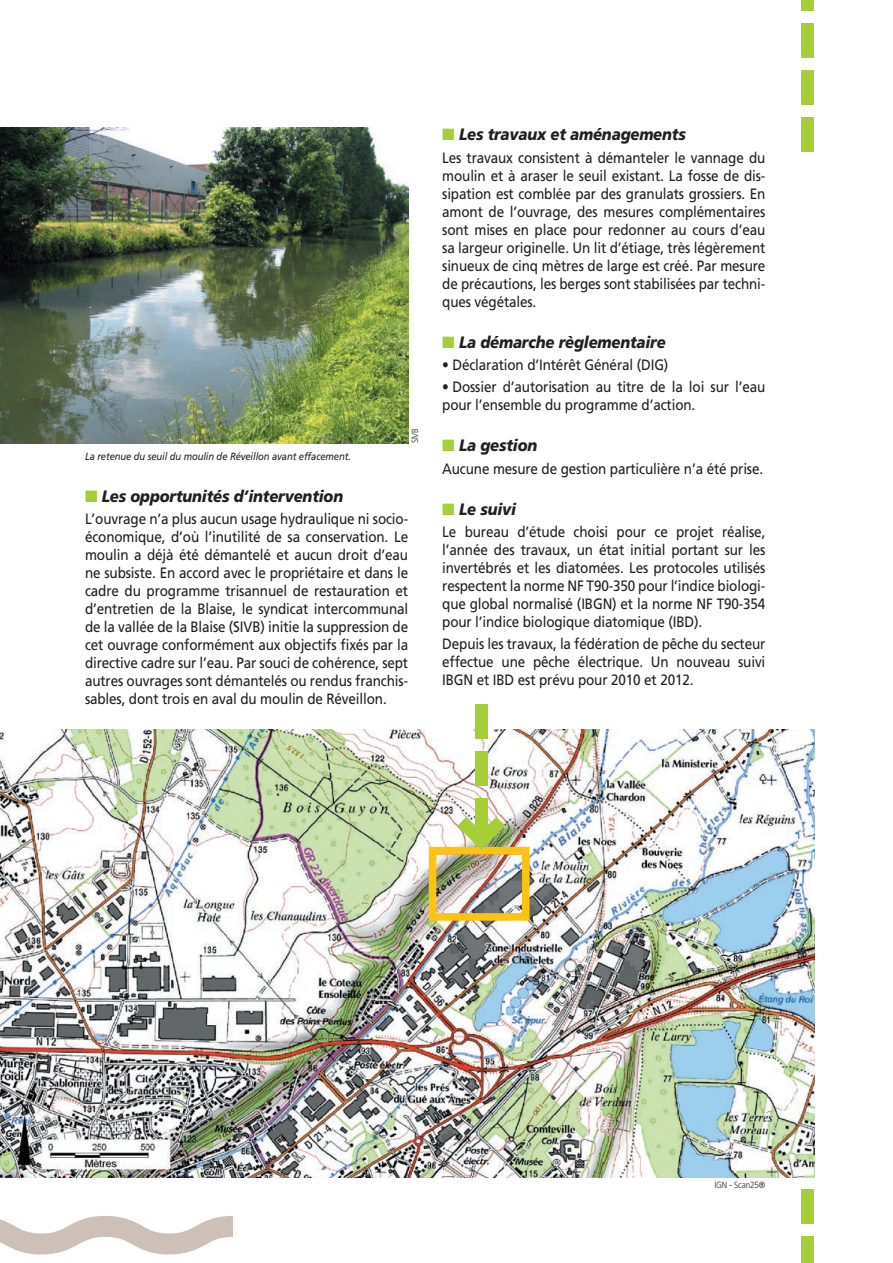
<style>
.page{position:relative;width:893px;height:1263px;background:#fff}
.page>*{position:absolute;margin:0;border:0;box-sizing:border-box;transform-origin:0 0}
.titre_11_carré{font:italic 900 16.5px "Frutiger";letter-spacing:-.01em;color:#231f20;scale:.9 1}
.a_corps_base{font:15px/18px "Frutiger";letter-spacing:-.01em;color:#231f20;text-align:justify;scale:.9 1}
.l巊endes{font:italic 10.5px "Frutiger";letter-spacing:-.01em;color:#231f20;scale:.9 1}
.cr巇its{font:300 9px "Frutiger";letter-spacing:-.01em;color:#231f20;scale:.9 1}
.s1{color:#a6ce39}
</style>
<div class="page">
<svg style="left:0;top:1216px;width:233px;height:38px"></svg>
<div style="left:801px;top:118px;width:13px;height:34px;background:#a6ce39"></div>
<div style="left:801px;top:71px;width:13px;height:34px;background:#a6ce39"></div>
<div style="left:801px;top:24px;width:13px;height:34px;background:#a6ce39"></div>
<div style="left:801px;top:0;width:13px;height:11px;background:#a6ce39"></div>
<div style="left:801px;top:1189px;width:13px;height:34px;background:#a6ce39"></div>
<div style="left:801px;top:1236px;width:13px;height:27px;background:#a6ce39"></div>
<img style="left:0;top:128px;width:408px;height:316px">
<img style="left:0;top:730px;width:814px;height:448px">
<div style="left:429px;top:847px;width:101px;height:74px;border:8px solid #fec210"></div>
<div style="left:475px;top:798px;width:13px;height:34px;background:#a6ce39"></div>
<svg style="left:457px;top:817px;width:48px;height:33px"></svg>
<div style="left:475px;top:705px;width:13px;height:34px;background:#a6ce39"></div>
<div style="left:475px;top:751px;width:13px;height:34px;background:#a6ce39"></div>
<p class="l巊endes" style="left:85px;top:450px;width:297px">La retenue du seuil du moulin de Réveillon avant effacement.</p>
<p class="cr巇its" style="left:410px;top:443px;width:18px;rotate:-90deg">SIVB</p>
<p class="titre_11_carré" style="left:85px;top:486px;width:288px"><span class="s1">■</span> Les opportunités d’intervention</p>
<p class="a_corps_base" style="left:85px;top:510px;width:361px">L’ouvrage n’a plus aucun usage hydraulique ni socio&shy;économique, d’où l’inutilité de sa conservation. Le moulin a déjà été démantelé et aucun droit d’eau ne subsiste. En accord avec le propriétaire et dans le cadre du programme trisannuel de restauration et d’entretien de la Blaise, le syndicat intercommunal de la vallée de la Blaise (SIVB) initie la suppression de cet ouvrage conformément aux objectifs fixés par la directive cadre sur l’eau. Par souci de cohérence, sept autres ouvrages sont démantelés ou rendus franchis&shy;sables, dont trois en aval du moulin de Réveillon.</p>
<p class="titre_11_carré" style="left:442px;top:125px;width:272px"><span class="s1">■</span> Les travaux et aménagements</p>
<p class="a_corps_base" style="left:442px;top:148px;width:361px">Les travaux consistent à démanteler le vannage du moulin et à araser le seuil existant. La fosse de dis&shy;sipation est comblée par des granulats grossiers. En amont de l’ouvrage, des mesures complémentaires sont mises en place pour redonner au cours d’eau sa largeur originelle. Un lit d’étiage, très légèrement sinueux de cinq mètres de large est créé. Par mesure de précautions, les berges sont stabilisées par techni&shy;ques végétales.</p>
<p class="titre_11_carré" style="left:442px;top:332px;width:250px"><span class="s1">■</span> La démarche règlementaire</p>
<p class="a_corps_base" style="left:442px;top:356px;width:253px">• Déclaration d’Intérêt Général (DIG)</p>
<p class="a_corps_base" style="left:442px;top:378px;width:361px">• Dossier d’autorisation au titre de la loi sur l’eau pour l’ensemble du programme d’action.</p>
<p class="titre_11_carré" style="left:442px;top:436px;width:107px"><span class="s1">■</span> La gestion</p>
<p class="a_corps_base" style="left:442px;top:459px;width:358px">Aucune mesure de gestion particulière n’a été prise.</p>
<p class="titre_11_carré" style="left:442px;top:499px;width:84px"><span class="s1">■</span> Le suivi</p>
<p class="a_corps_base" style="left:442px;top:522px;width:361px">Le bureau d’étude choisi pour ce projet réalise, l’année des travaux, un état initial portant sur les invertébrés et les diatomées. Les protocoles utilisés respectent la norme NF T90-350 pour l’indice biologi&shy;que global normalisé (IBGN) et la norme NF T90-354 pour l’indice biologique diatomique (IBD).</p>
<p class="a_corps_base" style="left:442px;top:635px;width:361px">Depuis les travaux, la fédération de pêche du secteur effectue une pêche électrique. Un nouveau suivi IBGN et IBD est prévu pour 2010 et 2012.</p>
<p class="cr巇its" style="left:714px;top:1180px;width:58px">IGN - Scan25®</p>
</div>
